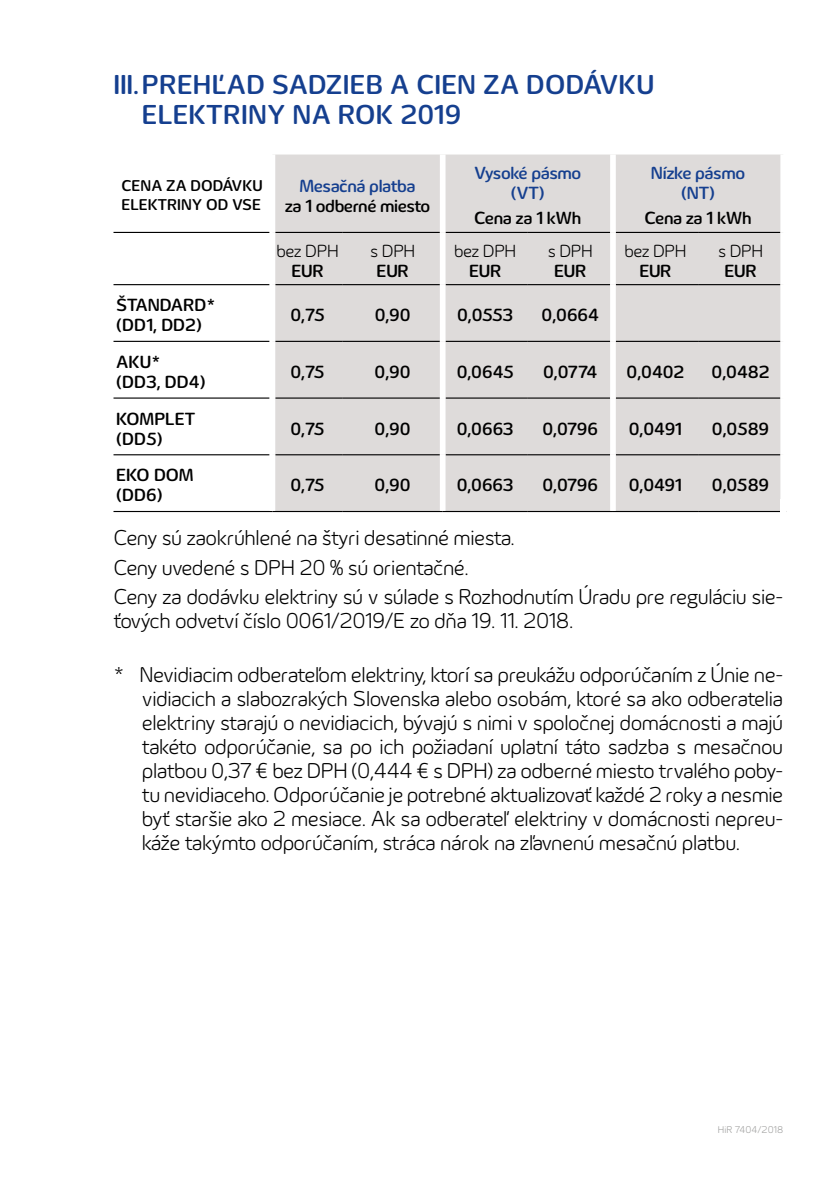
<style>
.page{position:relative;width:840px;height:1191px;background:#fff}
.page>*{position:absolute;margin:0;border:0;box-sizing:border-box;transform-origin:0 0}
.t1{font:500 28px/30px "Innogy";letter-spacing:.01em;color:#153f8f}
.t2{font:300 22px/24px "Innogy";letter-spacing:-.02em;color:#000}
.t3{font:500 18px/20px "Innogy";letter-spacing:-.02em;color:#000}
.t4{font:500 18px/20px "Innogy";letter-spacing:-.02em;color:#153f8f;text-align:center}
.t5{font:500 18px/20px "Innogy";color:#000}
.t6{font:300 18px "Innogy";letter-spacing:-.02em;color:#000}
.t7{font:500 16px/19.2px "Innogy";color:#000}
.t8{font:300 10px "Innogy";color:#9d9d9c}
</style>
<div class="page">
<div style="left:275px;top:154px;width:505px;height:357px;background:#dedbda"></div>
<hr style="left:113px;top:284px;width:156px;height:1px;background:#000">
<hr style="left:275px;top:284px;width:67px;height:1px;background:#000">
<hr style="left:342px;top:284px;width:97px;height:1px;background:#000">
<hr style="left:113px;top:341px;width:156px;height:1px;background:#000">
<hr style="left:275px;top:341px;width:67px;height:1px;background:#000">
<hr style="left:342px;top:341px;width:97px;height:1px;background:#000">
<hr style="left:113px;top:397px;width:156px;height:1px;background:#000">
<hr style="left:275px;top:397px;width:67px;height:1px;background:#000">
<hr style="left:342px;top:397px;width:97px;height:1px;background:#000">
<hr style="left:113px;top:454px;width:156px;height:1px;background:#000">
<hr style="left:275px;top:454px;width:67px;height:1px;background:#000">
<hr style="left:342px;top:454px;width:97px;height:1px;background:#000">
<hr style="left:113px;top:511px;width:159px;height:1px;background:#000">
<hr style="left:272px;top:511px;width:70px;height:1px;background:#000">
<hr style="left:342px;top:511px;width:100px;height:1px;background:#000">
<hr style="left:445px;top:284px;width:82px;height:1px;background:#000">
<hr style="left:527px;top:284px;width:82px;height:1px;background:#000">
<hr style="left:445px;top:341px;width:82px;height:1px;background:#000">
<hr style="left:527px;top:341px;width:82px;height:1px;background:#000">
<hr style="left:445px;top:397px;width:82px;height:1px;background:#000">
<hr style="left:527px;top:397px;width:82px;height:1px;background:#000">
<hr style="left:445px;top:454px;width:82px;height:1px;background:#000">
<hr style="left:527px;top:454px;width:82px;height:1px;background:#000">
<hr style="left:442px;top:511px;width:85px;height:1px;background:#000">
<hr style="left:527px;top:511px;width:85px;height:1px;background:#000">
<hr style="left:615px;top:284px;width:82px;height:1px;background:#000">
<hr style="left:697px;top:284px;width:83px;height:1px;background:#000">
<hr style="left:615px;top:341px;width:82px;height:1px;background:#000">
<hr style="left:697px;top:341px;width:83px;height:1px;background:#000">
<hr style="left:615px;top:397px;width:82px;height:1px;background:#000">
<hr style="left:697px;top:397px;width:83px;height:1px;background:#000">
<hr style="left:615px;top:454px;width:82px;height:1px;background:#000">
<hr style="left:697px;top:454px;width:83px;height:1px;background:#000">
<hr style="left:612px;top:511px;width:85px;height:1px;background:#000">
<hr style="left:697px;top:511px;width:88px;height:1px;background:#000">
<hr style="left:113px;top:232px;width:156px;height:1px;background:#000">
<hr style="left:275px;top:232px;width:67px;height:1px;background:#000">
<hr style="left:342px;top:232px;width:97px;height:1px;background:#000">
<hr style="left:445px;top:232px;width:82px;height:1px;background:#000">
<hr style="left:527px;top:232px;width:82px;height:1px;background:#000">
<hr style="left:615px;top:232px;width:82px;height:1px;background:#000">
<hr style="left:697px;top:232px;width:83px;height:1px;background:#000">
<div style="left:439px;top:154px;width:6px;height:78px;background:#fff"></div>
<div style="left:439px;top:232px;width:6px;height:53px;background:#fff"></div>
<div style="left:439px;top:285px;width:6px;height:56px;background:#fff"></div>
<div style="left:439px;top:341px;width:6px;height:57px;background:#fff"></div>
<div style="left:439px;top:398px;width:6px;height:57px;background:#fff"></div>
<div style="left:439px;top:455px;width:6px;height:56px;background:#fff"></div>
<div style="left:609px;top:154px;width:6px;height:78px;background:#fff"></div>
<div style="left:609px;top:232px;width:6px;height:53px;background:#fff"></div>
<div style="left:609px;top:285px;width:6px;height:56px;background:#fff"></div>
<div style="left:609px;top:341px;width:6px;height:57px;background:#fff"></div>
<div style="left:609px;top:398px;width:6px;height:57px;background:#fff"></div>
<div style="left:609px;top:455px;width:6px;height:56px;background:#fff"></div>
<div style="left:780px;top:498px;width:5px;height:20px;background:#fff"></div>
<p class="t1" style="left:142px;top:70px;width:513px;text-indent:-28px">III.PREHĽAD SADZIEB A CIEN ZA DODÁVKU<br>ELEKTRINY NA ROK 2019</p>
<p class="t7" style="left:121px;top:176px;width:143px">CENA ZA DODÁVKU<br>ELEKTRINY OD VSE</p>
<p class="t4" style="left:299px;top:176px;width:118px">Mesačná platba</p>
<p class="t3" style="left:284px;top:196px;width:147px">za 1 odberné miesto</p>
<p class="t6" style="left:276px;top:240px;width:64px">bez DPH</p>
<p class="t3" style="left:291px;top:261px;width:34px">EUR</p>
<p class="t6" style="left:370px;top:240px;width:47px">s DPH</p>
<p class="t3" style="left:376px;top:261px;width:34px">EUR</p>
<p class="t4" style="left:474px;top:163px;width:109px">Vysoké pásmo (VT)</p>
<p class="t3" style="left:474px;top:209px;width:108px">Cena za 1 kWh</p>
<p class="t6" style="left:454px;top:240px;width:64px">bez DPH</p>
<p class="t3" style="left:469px;top:261px;width:34px">EUR</p>
<p class="t6" style="left:547px;top:240px;width:47px">s DPH</p>
<p class="t3" style="left:554px;top:261px;width:34px">EUR</p>
<p class="t5" style="left:116px;top:295px;width:101px">ŠTANDARD* (DD1, DD2)</p>
<p class="t3" style="left:290px;top:305px;width:36px">0,75</p>
<p class="t3" style="left:374px;top:305px;width:38px">0,90</p>
<p class="t3" style="left:457px;top:305px;width:58px">0,0553</p>
<p class="t3" style="left:541px;top:305px;width:59px">0,0664</p>
<p class="t4" style="left:650px;top:163px;width:96px">Nízke pásmo (NT)</p>
<p class="t3" style="left:644px;top:209px;width:108px">Cena za 1 kWh</p>
<p class="t6" style="left:624px;top:240px;width:64px">bez DPH</p>
<p class="t3" style="left:639px;top:261px;width:34px">EUR</p>
<p class="t6" style="left:717px;top:240px;width:47px">s DPH</p>
<p class="t3" style="left:724px;top:261px;width:34px">EUR</p>
<p class="t5" style="left:116px;top:352px;width:91px">AKU* (DD3, DD4)</p>
<p class="t3" style="left:290px;top:362px;width:36px">0,75</p>
<p class="t3" style="left:374px;top:362px;width:38px">0,90</p>
<p class="t3" style="left:456px;top:362px;width:58px">0,0645</p>
<p class="t3" style="left:543px;top:362px;width:56px">0,0774</p>
<p class="t3" style="left:626px;top:362px;width:59px">0,0402</p>
<p class="t3" style="left:711px;top:362px;width:59px">0,0482</p>
<p class="t3" style="left:116px;top:409px;width:81px">KOMPLET (DD5)</p>
<p class="t3" style="left:290px;top:419px;width:36px">0,75</p>
<p class="t3" style="left:374px;top:419px;width:38px">0,90</p>
<p class="t3" style="left:456px;top:419px;width:58px">0,0663</p>
<p class="t3" style="left:542px;top:419px;width:57px">0,0796</p>
<p class="t3" style="left:628px;top:419px;width:55px">0,0491</p>
<p class="t3" style="left:711px;top:419px;width:59px">0,0589</p>
<p class="t5" style="left:116px;top:465px;width:79px">EKO DOM (DD6)</p>
<p class="t3" style="left:290px;top:475px;width:36px">0,75</p>
<p class="t3" style="left:374px;top:475px;width:37px">0,90</p>
<p class="t3" style="left:456px;top:475px;width:58px">0,0663</p>
<p class="t3" style="left:542px;top:475px;width:57px">0,0796</p>
<p class="t3" style="left:628px;top:475px;width:55px">0,0491</p>
<p class="t3" style="left:711px;top:475px;width:59px">0,0589</p>
<p class="t2" style="left:113px;top:523px;width:671px;line-height:29.6px">Ceny sú zaokrúhlené na štyri desatinné miesta.<br>Ceny uvedené s DPH 20 % sú orientačné.<br>Ceny za dodávku elektriny sú v súlade s Rozhodnutím Úradu pre reguláciu sie-</p>
<p class="t2" style="left:113px;top:610px;width:461px">ťových odvetví číslo 0061/2019/E zo dňa 19. 11. 2018.</p>
<p class="t2" style="left:142px;top:663px;width:642px;text-align:justify;text-indent:-28px">* Nevidiacim odberateľom elektriny, ktorí sa preukážu odporúčaním z Únie ne&shy;vidiacich a slabozrakých Slovenska alebo osobám, ktoré sa ako odberatelia elektriny starajú o nevidiacich, bývajú s nimi v spoločnej domácnosti a majú takéto odporúčanie, sa po ich požiadaní uplatní táto sadzba s mesačnou platbou 0,37 € bez DPH (0,444 € s DPH) za odberné miesto trvalého poby&shy;tu nevidiaceho. Odporúčanie je potrebné aktualizovať každé 2 roky a nesmie byť staršie ako 2 mesiace. Ak sa odberateľ elektriny v domácnosti nepreu&shy;káže takýmto odporúčaním, stráca nárok na zľavnenú mesačnú platbu.</p>
<p class="t8" style="left:717px;top:1124px;width:67px">HiR 7404/2018</p>
</div>
